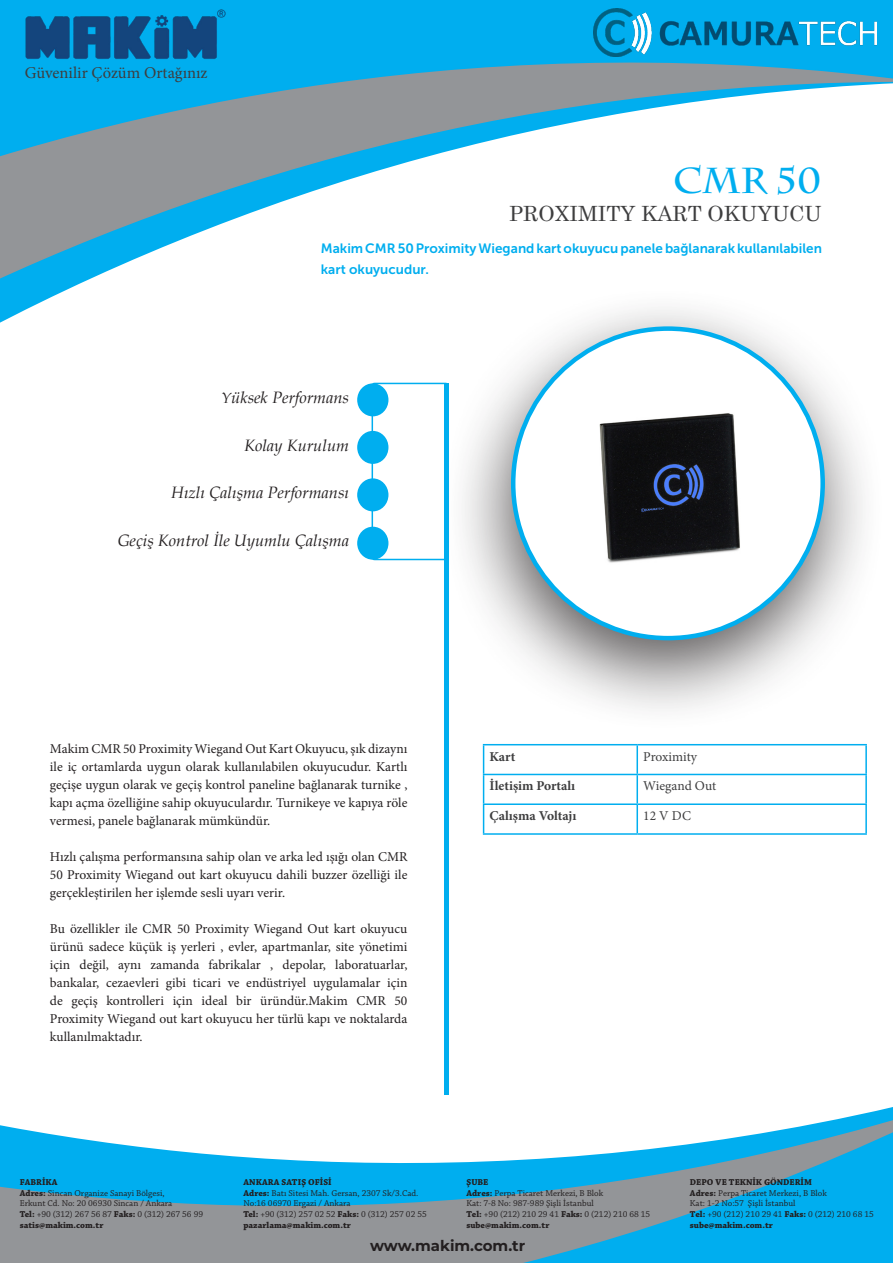
<style>
.page{position:relative;width:893px;height:1263px;background:#fff}
.page>*{position:absolute;margin:0;border:0;box-sizing:border-box;transform-origin:0 0}
.t1{font:700 36px "Charlemagne Std";color:#00aeef}
.t2{font:21px "Century Schoolbook";color:#3e3e3f}
.t3{font:italic 16.5px "Book Antiqua";color:#231f20}
.t4{font:16.5px "Minion Pro";color:#3e3e3f}
.t5{font:700 15px "Montserrat";color:#231f20}
.Paragraf_Stili_1{font:13.5px/18px "Minion Pro";color:#231f20;text-align:justify}
.t6{font:13.5px/21px "Museo Sans 700";color:#00aeef}
.t7{font:700 13.5px "Minion Pro";color:#3e3e3f}
.t8{font:13.5px "Minion Pro";color:#3e3e3f}
.t9{font:9px/10.8px "Chaparral Pro";color:#231f20}
.t10{font:700 9px "Chaparral Pro";color:#231f20}
.s1{font-size:15px}
.s2{font-weight:700}
</style>
<div class="page">
<svg style="left:0;top:186px;width:329px;height:124px"></svg>
<svg style="left:0;top:0;width:893px;height:186px"></svg>
<hr style="left:444px;top:383px;width:4px;height:711px;background:#00aeef">
<div style="left:441px;top:287px;width:445px;height:444px;background:#231f20;opacity:.75"></div>
<svg style="left:513px;top:329px;width:310px;height:309px"></svg>
<img style="left:527px;top:340px;width:288px;height:292px">
<svg style="left:0;top:1088px;width:893px;height:175px"></svg>
<img style="left:23px;top:7px;width:204px;height:55px">
<svg style="left:371px;top:382px;width:77px;height:179px"></svg>
<div style="left:357px;top:431px;width:31px;height:33px;background:#00aeef;border-radius:50%"></div>
<div style="left:357px;top:478px;width:31px;height:33px;background:#00aeef;border-radius:50%"></div>
<div style="left:357px;top:527px;width:31px;height:33px;background:#00aeef;border-radius:50%"></div>
<div style="left:357px;top:383px;width:31px;height:33px;background:#00aeef;border-radius:50%"></div>
<img style="left:593px;top:8px;width:284px;height:48px">
<hr style="left:636px;top:745px;width:2px;height:29px;background:#00aeef">
<hr style="left:636px;top:775px;width:2px;height:28px;background:#00aeef">
<hr style="left:636px;top:805px;width:2px;height:28px;background:#00aeef">
<hr style="left:865px;top:805px;width:2px;height:28px;background:#00aeef">
<hr style="left:483px;top:744px;width:154px;height:1px;background:#00aeef">
<hr style="left:637px;top:744px;width:230px;height:1px;background:#00aeef">
<hr style="left:865px;top:745px;width:2px;height:29px;background:#00aeef">
<hr style="left:483px;top:774px;width:154px;height:1px;background:#00aeef">
<svg style="left:483px;top:745px;width:1px;height:88px"></svg>
<hr style="left:637px;top:774px;width:230px;height:1px;background:#00aeef">
<hr style="left:865px;top:775px;width:2px;height:28px;background:#00aeef">
<hr style="left:483px;top:803px;width:154px;height:2px;background:#00aeef">
<hr style="left:637px;top:803px;width:230px;height:2px;background:#00aeef">
<hr style="left:483px;top:833px;width:154px;height:2px;background:#00aeef">
<hr style="left:637px;top:833px;width:230px;height:2px;background:#00aeef">
<p class="t4" style="left:25px;top:61px;width:184px">Güvenilir Çözüm Ortağınız</p>
<p class="t1" style="left:673px;top:159px;width:150px">CMR 50</p>
<p class="t2" style="left:509px;top:196px;width:314px">PROXIMITY KART OKUYUCU</p>
<p class="t6" style="left:321px;top:238px;width:503px">Makim CMR 50 Proximity Wiegand kart okuyucu panele bağlanarak kullanılabilen kart okuyucudur.</p>
<p class="t3" style="left:221px;top:386px;width:129px"><span class="s1">Y</span>üksek Performans</p>
<p class="t3" style="left:244px;top:433px;width:106px">Kolay Kurulum</p>
<p class="t3" style="left:171px;top:481px;width:179px">Hızlı Çalışma Performansı</p>
<p class="t3" style="left:118px;top:528px;width:233px">Geçiş Kontrol İle Uyumlu Çalışma</p>
<p class="Paragraf_Stili_1" style="left:50px;top:740px;width:359px">Makim CMR 50 Proximity Wiegand Out Kart Okuyucu, şık dizaynı ile iç ortamlarda uygun olarak kullanılabilen okuyucudur. Kartlı geçişe uygun olarak ve geçiş kontrol paneline bağlanarak turnike , kapı açma özelliğine sahip okuyuculardır. Turnikeye ve kapıya röle vermesi, panele bağlanarak mümkündür.</p>
<p class="Paragraf_Stili_1" style="left:50px;top:848px;width:359px">Hızlı çalışma performansına sahip olan ve arka led ışığı olan CMR 50 Proximity Wiegand out kart okuyucu dahili buzzer özelliği ile gerçekleştirilen her işlemde sesli uyarı verir.</p>
<p class="Paragraf_Stili_1" style="left:50px;top:920px;width:359px">Bu özellikler ile CMR 50 Proximity Wiegand Out kart okuyucu ürünü sadece küçük iş yerleri , evler, apartmanlar, site yönetimi için değil, aynı zamanda fabrikalar , depolar, laboratuarlar, bankalar, cezaevleri gibi ticari ve endüstriyel uygulamalar için de geçiş kontrolleri için ideal bir üründür.Makim CMR 50<br>Proximity Wiegand out kart okuyucu her türlü kapı ve noktalarda kullanılmaktadır.</p>
<p class="t7" style="left:490px;top:747px;width:27px">Kart</p>
<p class="t8" style="left:643px;top:747px;width:55px">Proximity</p>
<p class="t7" style="left:490px;top:776px;width:87px">İletişim Portalı</p>
<p class="t8" style="left:643px;top:777px;width:74px">Wiegand Out</p>
<p class="t7" style="left:490px;top:806px;width:88px">Çalışma Voltajı</p>
<p class="t8" style="left:643px;top:807px;width:49px">12 V DC</p>
<p class="t10" style="left:20px;top:1177px;width:39px">FABRİKA</p>
<p class="t9" style="left:20px;top:1188px;width:146px"><span class="s2">Adres:</span> Sincan Organize Sanayi Bölgesi,</p>
<p class="t9" style="left:20px;top:1198px;width:154px">Erkunt Cd. No: 20 06930 Sincan / Ankara</p>
<p class="t9" style="left:20px;top:1209px;width:185px"><span class="s2">Tel:</span> +90 (312) 267 56 87 <span class="s2">Faks:</span> 0 (312) 267 56 99</p>
<p class="t10" style="left:20px;top:1220px;width:85px">satis@makim.com.tr</p>
<p class="t10" style="left:243px;top:1177px;width:90px">ANKARA SATIŞ OFİSİ</p>
<p class="t9" style="left:243px;top:1188px;width:176px"><span class="s2">Adres:</span> Batı Sitesi Mah. Gersan, 2307 Sk/3.Cad.<br>No:16 06970 Ergazi / Ankara</p>
<p class="t9" style="left:243px;top:1209px;width:185px"><span class="s2">Tel:</span> +90 (312) 257 02 52 <span class="s2">Faks:</span> 0 (312) 257 02 55</p>
<p class="t10" style="left:243px;top:1220px;width:109px">pazarlama@makim.com.tr</p>
<p class="t10" style="left:466px;top:1177px;width:23px">ŞUBE</p>
<p class="t9" style="left:466px;top:1188px;width:138px"><span class="s2">Adres:</span> Perpa Ticaret Merkezi, B Blok<br>Kat: 7-8 No: 987-989 Şişli İstanbul</p>
<p class="t9" style="left:466px;top:1209px;width:185px"><span class="s2">Tel:</span> +90 (212) 210 29 41 <span class="s2">Faks:</span> 0 (212) 210 68 15</p>
<p class="t10" style="left:466px;top:1220px;width:85px">sube@makim.com.tr</p>
<p class="t10" style="left:690px;top:1177px;width:124px">DEPO VE TEKNİK GÖNDERİM</p>
<p class="t9" style="left:690px;top:1188px;width:138px"><span class="s2">Adres:</span> Perpa Ticaret Merkezi, B Blok<br>Kat: 1-2 No:57 Şişli İstanbul</p>
<p class="t9" style="left:690px;top:1209px;width:185px"><span class="s2">Tel:</span> +90 (212) 210 29 41 <span class="s2">Faks:</span> 0 (212) 210 68 15</p>
<p class="t10" style="left:690px;top:1220px;width:85px">sube@makim.com.tr</p>
<p class="t5" style="left:370px;top:1235px;width:157px">www.makim.com.tr</p>
</div>
